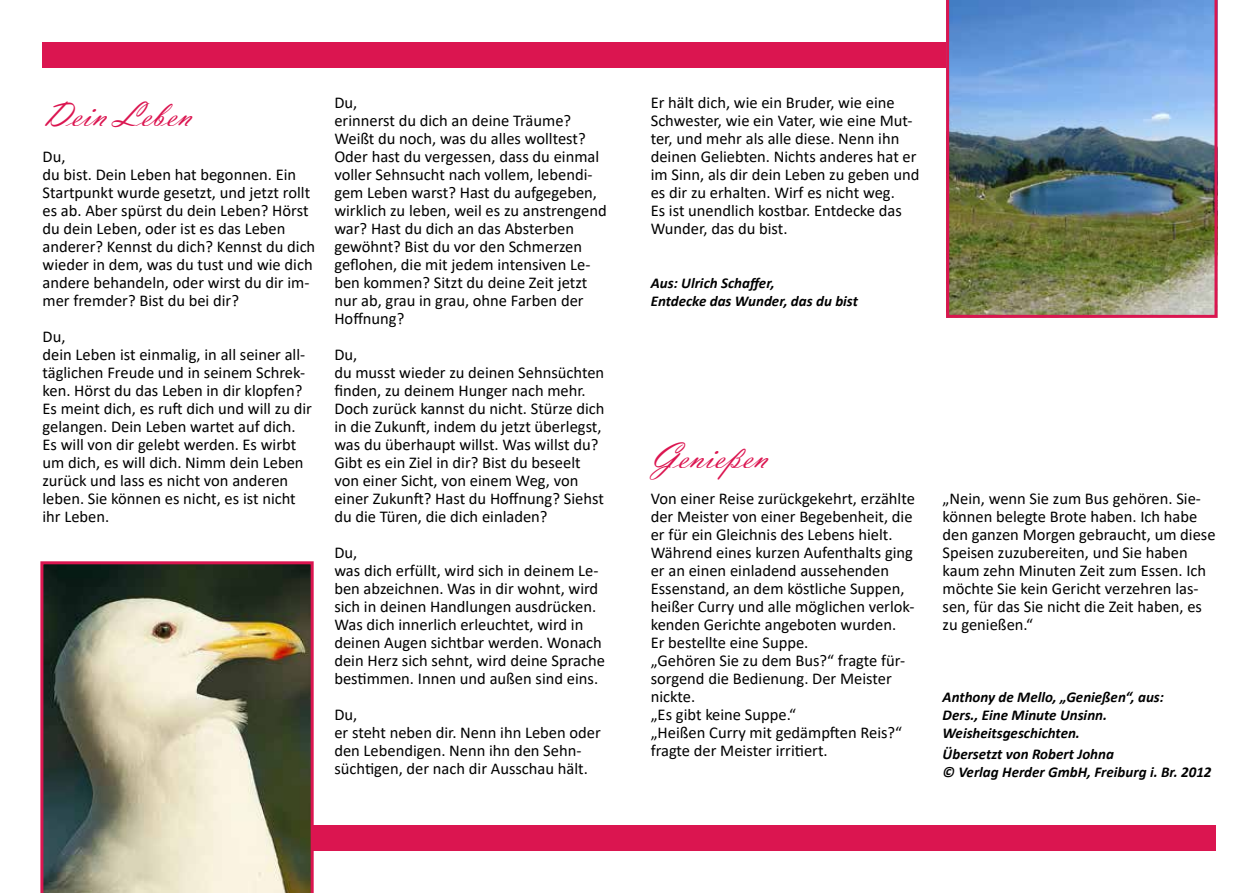
<style>
.page{position:relative;width:1259px;height:893px;background:#fff}
.page>*{position:absolute;margin:0;border:0;box-sizing:border-box;transform-origin:0 0}
.t1{font:37.5px "Vladimir Script";color:#db1550}
.t2{font:16.5px/18px "Calibri";color:#000}
.t3{font:italic 700 15px/18px "Calibri";color:#000}
</style>
<div class="page">
<div style="left:43px;top:43px;width:1173px;height:25px;background:#db1550"></div>
<img style="left:946px;top:0;width:271px;height:318px">
<div style="left:43px;top:825px;width:1173px;height:25px;background:#db1550"></div>
<img style="left:40px;top:561px;width:274px;height:332px">
<h1 class="t1" style="left:43px;top:92px;width:151px">Dein Leben</h1>
<p class="t2" style="left:43px;top:147px;width:274px">Du,<br>du bist. Dein Leben hat begonnen. Ein Startpunkt wurde gesetzt, und jetzt rollt es ab. Aber spürst du dein Leben? Hörst du dein Leben, oder ist es das Leben anderer? Kennst du dich? Kennst du dich wieder in dem, was du tust und wie dich andere behandeln, oder wirst du dir im&shy;mer fremder? Bist du bei dir?</p>
<p class="t2" style="left:43px;top:327px;width:271px">Du,<br>dein Leben ist einmalig, in all seiner all&shy;täglichen Freude und in seinem Schrec&shy;ken. Hörst du das Leben in dir klopfen?<br>Es meint dich, es ruft dich und will zu dir gelangen. Dein Leben wartet auf dich.<br>Es will von dir gelebt werden. Es wirbt um dich, es will dich. Nimm dein Leben zurück und lass es nicht von anderen leben. Sie können es nicht, es ist nicht ihr Leben.</p>
<p class="t2" style="left:334px;top:93px;width:274px">Du,<br>erinnerst du dich an deine Träume?<br>Weißt du noch, was du alles wolltest?<br>Oder hast du vergessen, dass du einmal voller Sehnsucht nach vollem, lebendi&shy;gem Leben warst? Hast du aufgegeben, wirklich zu leben, weil es zu anstrengend war? Hast du dich an das Absterben gewöhnt? Bist du vor den Schmerzen geflohen, die mit jedem intensiven Le&shy;ben kommen? Sitzt du deine Zeit jetzt nur ab, grau in grau, ohne Farben der<br>Hoffnung?</p>
<p class="t2" style="left:334px;top:345px;width:272px">Du,<br>du musst wieder zu deinen Sehnsüchten finden, zu deinem Hunger nach mehr.<br>Doch zurück kannst du nicht. Stürze dich in die Zukunft, indem du jetzt überlegst, was du überhaupt willst. Was willst du?<br>Gibt es ein Ziel in dir? Bist du beseelt von einer Sicht, von einem Weg, von einer Zukunft? Hast du Hoffnung? Siehst du die Türen, die dich einladen?</p>
<p class="t2" style="left:334px;top:543px;width:272px">Du,<br>was dich erfüllt, wird sich in deinem Le&shy;ben abzeichnen. Was in dir wohnt, wird sich in deinen Handlungen ausdrücken.<br>Was dich innerlich erleuchtet, wird in deinen Augen sichtbar werden. Wonach dein Herz sich sehnt, wird deine Sprache bestimmen. Innen und außen sind eins.</p>
<p class="t2" style="left:334px;top:705px;width:268px">Du,<br>er steht neben dir. Nenn ihn Leben oder den Lebendigen. Nenn ihn den Sehn&shy;süchtigen, der nach dir Ausschau hält.</p>
<p class="t2" style="left:651px;top:93px;width:270px">Er hält dich, wie ein Bruder, wie eine Schwester, wie ein Vater, wie eine Mut&shy;ter, und mehr als alle diese. Nenn ihn deinen Geliebten. Nichts anderes hat er im Sinn, als dir dein Leben zu geben und es dir zu erhalten. Wirf es nicht weg.<br>Es ist unendlich kostbar. Entdecke das Wunder, das du bist.</p>
<p class="t3" style="left:651px;top:274px;width:209px">Aus: Ulrich Schaffer,<br>Entdecke das Wunder, das du bist</p>
<h1 class="t1" style="left:651px;top:434px;width:119px">Genießen</h1>
<p class="t2" style="left:651px;top:489px;width:266px">Von einer Reise zurückgekehrt, erzählte der Meister von einer Begebenheit, die er für ein Gleichnis des Lebens hielt.<br>Während eines kurzen Aufenthalts ging er an einen einladend aussehenden Essenstand, an dem köstliche Suppen, heißer Curry und alle möglichen verloc&shy;kenden Gerichte angeboten wurden.<br>Er bestellte eine Suppe.<br>„Gehören Sie zu dem Bus?“ fragte für&shy;sorgend die Bedienung. Der Meister nickte.<br>„Es gibt keine Suppe.“<br>„Heißen Curry mit gedämpften Reis?“ fragte der Meister irritiert.</p>
<p class="t2" style="left:942px;top:489px;width:274px">„Nein, wenn Sie zum Bus gehören. Sie&shy;können belegte Brote haben. Ich habe den ganzen Morgen gebraucht, um diese Speisen zuzubereiten, und Sie haben kaum zehn Minuten Zeit zum Essen. Ich möchte Sie kein Gericht verzehren las&shy;sen, für das Sie nicht die Zeit haben, es zu genießen.“</p>
<p class="t3" style="left:942px;top:688px;width:223px">Anthony de Mello, „Genießen“, aus:<br>Ders., Eine Minute Unsinn.<br>Weisheitsgeschichten.</p>
<p class="t3" style="left:942px;top:745px;width:270px">Übersetzt von Robert Johna<br>© Verlag Herder GmbH, Freiburg i. Br. 2012</p>
</div>
